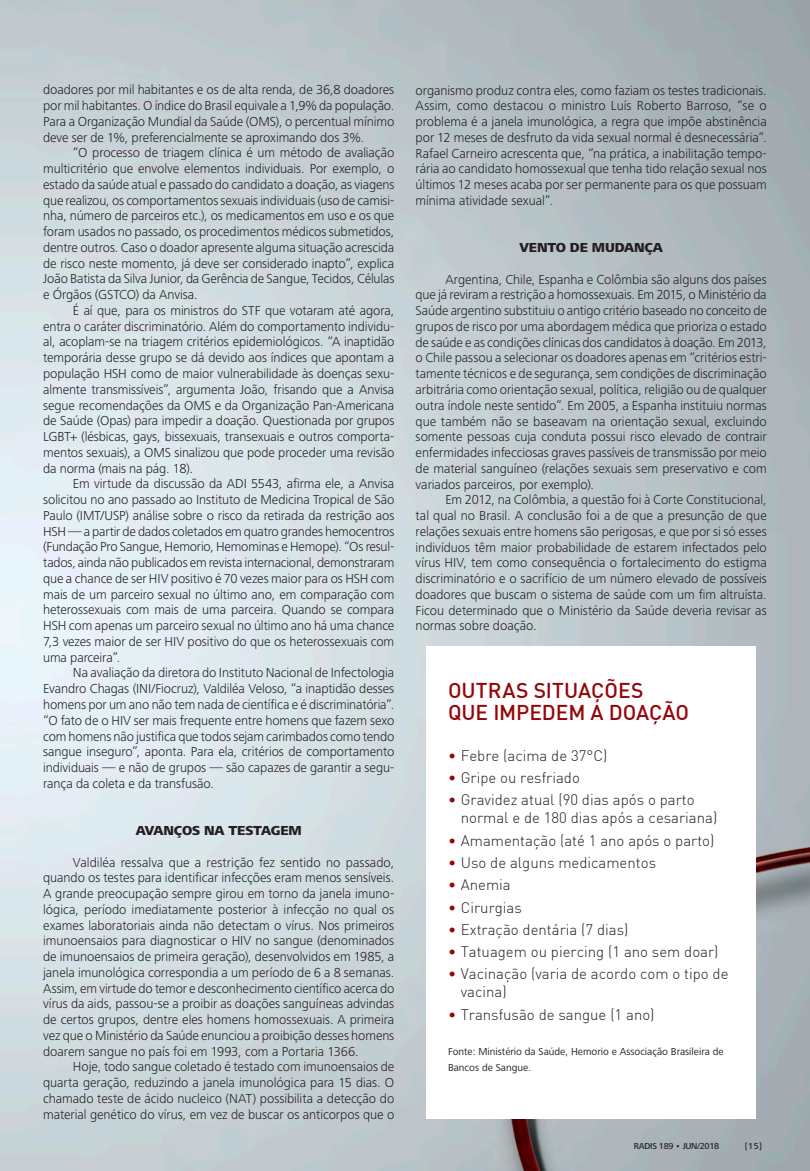
<style>
.page{position:relative;width:810px;height:1171px;background:#fff}
.page>*{position:absolute;margin:0;border:0;box-sizing:border-box;transform-origin:0 0}
.sangueh1{font:500 21px/22.5px "DIN";letter-spacing:-.005em;color:#95060a}
.t1{font:300 15px/18px "DIN";color:#231f20}
.Corpo_-_2_col{font:300 13.5px/15.8px "Frutiger Next LT";letter-spacing:-.005em;color:#231f20;text-align:justify}
.Entretítulo{font:800 13.5px "Frutiger Next LT";letter-spacing:-.01em;color:#231f20}
.Fotos_-_Legenda{font:10.5px/15.8px "Frutiger Next LT";color:#231f20}
.t2{font:500 9px "Frutiger Next LT";letter-spacing:-.03em;color:#231f20}
.s1{color:#95060a}
</style>
<div class="page">
<img style="left:0;top:0;width:809px;height:1170px">
<div style="left:426px;top:645px;width:329px;height:473px;background:#fff"></div>
<p class="Corpo_-_2_col" style="left:43px;top:82px;width:352px">doadores por mil habitantes e os de alta renda, de 36,8 doadores por mil habitantes. O índice do Brasil equivale a 1,9% da população.<br>Para a Organização Mundial da Saúde (OMS), o percentual mínimo deve ser de 1%, preferencialmente se aproximando dos 3%.</p>
<p class="Corpo_-_2_col" style="left:43px;top:145px;width:352px;text-indent:30px">“O processo de triagem clínica é um método de avaliação multicritério que envolve elementos individuais. Por exemplo, o estado da saúde atual e passado do candidato a doação, as viagens que realizou, os comportamentos sexuais individuais (uso de camisi&shy;nha, número de parceiros etc.), os medicamentos em uso e os que foram usados no passado, os procedimentos médicos submetidos, dentre outros. Caso o doador apresente alguma situação acrescida de risco neste momento, já deve ser considerado inapto”, explica João Batista da Silva Junior, da Gerência de Sangue, Tecidos, Células e Órgãos (GSTCO) da Anvisa.</p>
<p class="Corpo_-_2_col" style="left:43px;top:303px;width:352px;text-indent:30px">É aí que, para os ministros do STF que votaram até agora, entra o caráter discriminatório. Além do comportamento individu&shy;al, acoplam-se na triagem critérios epidemiológicos. “A inaptidão temporária desse grupo se dá devido aos índices que apontam a população HSH como de maior vulnerabilidade às doenças sexu&shy;almente transmissíveis”, argumenta João, frisando que a Anvisa segue recomendações da OMS e da Organização Pan-Americana de Saúde (Opas) para impedir a doação. Questionada por grupos LGBT+ (lésbicas, gays, bissexuais, transexuais e outros comporta&shy;mentos sexuais), a OMS sinalizou que pode proceder uma revisão da norma (mais na pág. 18).</p>
<p class="Corpo_-_2_col" style="left:43px;top:476px;width:352px;text-indent:30px">Em virtude da discussão da ADI 5543, afirma ele, a Anvisa solicitou no ano passado ao Instituto de Medicina Tropical de São Paulo (IMT/USP) análise sobre o risco da retirada da restrição aos HSH — a partir de dados coletados em quatro grandes hemocentros (Fundação Pro Sangue, Hemorio, Hemominas e Hemope). “Os resul&shy;tados, ainda não publicados em revista internacional, demonstraram que a chance de ser HIV positivo é 70 vezes maior para os HSH com mais de um parceiro sexual no último ano, em comparação com heterossexuais com mais de uma parceira. Quando se compara HSH com apenas um parceiro sexual no último ano há uma chance 7,3 vezes maior de ser HIV positivo do que os heterossexuais com uma parceira”.</p>
<p class="Corpo_-_2_col" style="left:43px;top:665px;width:352px;text-indent:30px">Na avaliação da diretora do Instituto Nacional de Infectologia Evandro Chagas (INI/Fiocruz), Valdiléa Veloso, “a inaptidão desses homens por um ano não tem nada de científica e é discriminatória”. “O fato de o HIV ser mais frequente entre homens que fazem sexo com homens não justifica que todos sejam carimbados como tendo sangue inseguro”, aponta. Para ela, critérios de comportamento individuais — e não de grupos — são capazes de garantir a segu&shy;rança da coleta e da transfusão.</p>
<p class="Entretítulo" style="left:136px;top:823px;width:167px">AVANÇOS NA TESTAGEM</p>
<p class="Corpo_-_2_col" style="left:43px;top:854px;width:352px;text-indent:30px">Valdiléa ressalva que a restrição fez sentido no passado, quando os testes para identificar infecções eram menos sensíveis.<br>A grande preocupação sempre girou em torno da janela imuno&shy;lógica, período imediatamente posterior à infecção no qual os exames laboratoriais ainda não detectam o vírus. Nos primeiros imunoensaios para diagnosticar o HIV no sangue (denominados de imunoensaios de primeira geração), desenvolvidos em 1985, a janela imunológica correspondia a um período de 6 a 8 semanas.<br>Assim, em virtude do temor e desconhecimento científico acerca do vírus da aids, passou-se a proibir as doações sanguíneas advindas de certos grupos, dentre eles homens homossexuais. A primeira vez que o Ministério da Saúde enunciou a proibição desses homens doarem sangue no país foi em 1993, com a Portaria 1366.</p>
<p class="Corpo_-_2_col" style="left:43px;top:1059px;width:352px;text-indent:30px">Hoje, todo sangue coletado é testado com imunoensaios de quarta geração, reduzindo a janela imunológica para 15 dias. O chamado teste de ácido nucleico (NAT) possibilita a detecção do material genético do vírus, em vez de buscar os anticorpos que o</p>
<p class="Corpo_-_2_col" style="left:415px;top:82px;width:352px">organismo produz contra eles, como faziam os testes tradicionais.<br>Assim, como destacou o ministro Luís Roberto Barroso, “se o problema é a janela imunológica, a regra que impõe abstinência por 12 meses de desfruto da vida sexual normal é desnecessária”.<br>Rafael Carneiro acrescenta que, “na prática, a inabilitação tempo&shy;rária ao candidato homossexual que tenha tido relação sexual nos últimos 12 meses acaba por ser permanente para os que possuam mínima atividade sexual”.</p>
<p class="Entretítulo" style="left:519px;top:240px;width:145px">VENTO DE MUDANÇA</p>
<p class="Corpo_-_2_col" style="left:415px;top:271px;width:352px;text-indent:30px">Argentina, Chile, Espanha e Colômbia são alguns dos países que já reviram a restrição a homossexuais. Em 2015, o Ministério da Saúde argentino substituiu o antigo critério baseado no conceito de grupos de risco por uma abordagem médica que prioriza o estado de saúde e as condições clínicas dos candidatos à doação. Em 2013, o Chile passou a selecionar os doadores apenas em “critérios estri&shy;tamente técnicos e de segurança, sem condições de discriminação arbitrária como orientação sexual, política, religião ou de qualquer outra índole neste sentido”. Em 2005, a Espanha instituiu normas que também não se baseavam na orientação sexual, excluindo somente pessoas cuja conduta possui risco elevado de contrair enfermidades infecciosas graves passíveis de transmissão por meio de material sanguíneo (relações sexuais sem preservativo e com variados parceiros, por exemplo).</p>
<p class="Corpo_-_2_col" style="left:415px;top:492px;width:352px;text-indent:30px">Em 2012, na Colômbia, a questão foi à Corte Constitucional, tal qual no Brasil. A conclusão foi a de que a presunção de que relações sexuais entre homens são perigosas, e que por si só esses indivíduos têm maior probabilidade de estarem infectados pelo vírus HIV, tem como consequência o fortalecimento do estigma discriminatório e o sacrifício de um número elevado de possíveis doadores que buscam o sistema de saúde com um fim altruísta.<br>Ficou determinado que o Ministério da Saúde deveria revisar as normas sobre doação.</p>
<p class="sangueh1" style="left:447px;top:678px;width:242px">OUTRAS SITUAÇÕES<br>QUE IMPEDEM A DOAÇÃO</p>
<p class="t1" style="left:447px;top:746px;width:161px"><span class="s1">•</span> Febre (acima de 37°C)</p>
<p class="t1" style="left:447px;top:768px;width:133px"><span class="s1">•</span> Gripe ou resfriado</p>
<p class="t1" style="left:460px;top:791px;width:258px;text-indent:-13px"><span class="s1">•</span> Gravidez atual (90 dias após o parto normal e de 180 dias após a cesariana)</p>
<p class="t1" style="left:447px;top:831px;width:268px"><span class="s1">•</span> Amamentação (até 1 ano após o parto)</p>
<p class="t1" style="left:447px;top:853px;width:209px"><span class="s1">•</span> Uso de alguns medicamentos</p>
<p class="t1" style="left:447px;top:875px;width:64px"><span class="s1">•</span> Anemia</p>
<p class="t1" style="left:447px;top:898px;width:75px"><span class="s1">•</span> Cirurgias</p>
<p class="t1" style="left:447px;top:920px;width:182px"><span class="s1">•</span> Extração dentária (7 dias)</p>
<p class="t1" style="left:447px;top:942px;width:272px"><span class="s1">•</span> Tatuagem ou piercing (1 ano sem doar)</p>
<p class="t1" style="left:460px;top:964px;width:269px;text-indent:-13px"><span class="s1">•</span> Vacinação (varia de acordo com o tipo de vacina)</p>
<p class="t1" style="left:447px;top:1005px;width:208px"><span class="s1">•</span> Transfusão de sangue (1 ano)</p>
<p class="Fotos_-_Legenda" style="left:447px;top:1044px;width:277px">Fonte: Ministério da Saúde, Hemorio e Associação Brasileira de<br>Bancos de Sangue.</p>
<p class="t2" style="left:633px;top:1141px;width:87px">RADIS 189 • JUN/2018</p>
<p class="t2" style="left:744px;top:1141px;width:19px">[15]</p>
</div>
